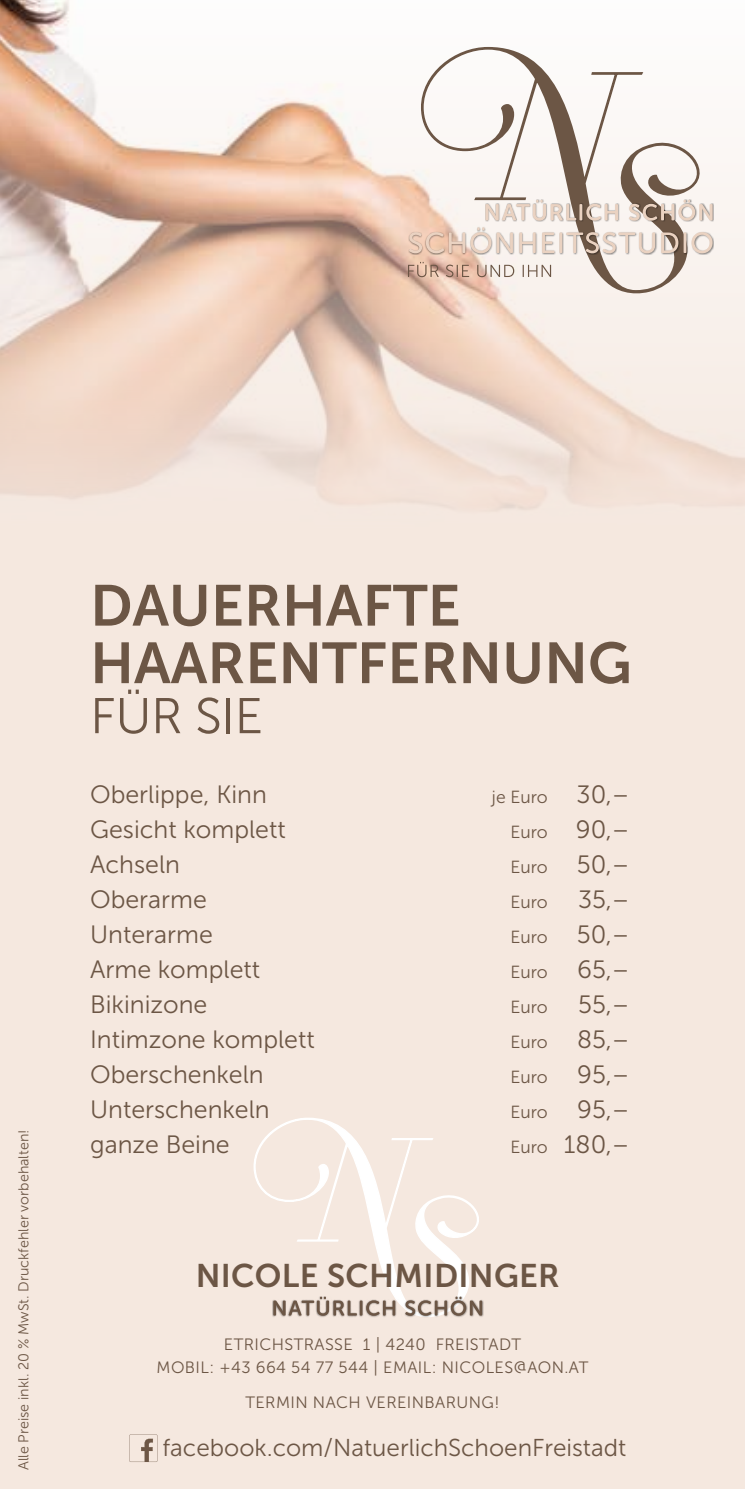
<style>
.page{position:relative;width:745px;height:1489px;background:#fff}
.page>*{position:absolute;margin:0;border:0;box-sizing:border-box;transform-origin:0 0}
.t1{font:57.5px/57.5px "Museo Sans 700";color:#6c5645}
.t2{font:50px "Museo Sans 300";letter-spacing:-.01em;color:#6c5645}
.t3{font:32.75px "Museo Sans 700";letter-spacing:.01em;color:#6c5645}
.t4{font:25px "Museo Sans 300";color:#6c5645}
.t5{font:24.25px "Museo Sans 300";color:#6c5645}
.t6{font:17.5px "Museo Sans 300";color:#6c5645}
.t7{font:16.5px/22.5px "Museo Sans 300";letter-spacing:.025em;color:#6c5645;text-align:center}
.t8{font:14.25px "Museo Sans 300";color:#6c5645}
.s1{font-size:25px}
.s2{font-size:17.5px}
</style>
<div class="page">
<div style="left:0;top:0;width:744px;height:1488px;background:#f5e8df"></div>
<img style="left:0;top:0;width:744px;height:510px">
<svg style="left:420px;top:47px;width:279px;height:246px;background:#e8e1db"></svg>
<svg style="left:407px;top:262px;width:143px;height:15px"></svg>
<div style="left:408px;top:226px;width:305px;height:29px;background:#000;opacity:.45"></div>
<svg style="left:408px;top:227px;width:304px;height:26px"></svg>
<div style="left:484px;top:199px;width:229px;height:23px;background:#000;opacity:.45"></div>
<svg style="left:485px;top:200px;width:227px;height:21px;background:#d7cac1"></svg>
<svg style="left:253px;top:1118px;width:226px;height:177px"></svg>
<div style="left:272px;top:1295px;width:212px;height:22px;background:#000;opacity:.45"></div>
<svg style="left:273px;top:1296px;width:209px;height:19px"></svg>
<svg style="left:129px;top:1434px;width:28px;height:27px"></svg>
<p class="t8" style="left:16px;top:1469px;width:342px;rotate:-90deg">Alle Preise inkl. 20 % MwSt. Druckfehler vorbehalten!</p>
<h1 class="t1" style="left:90px;top:577px;width:542px">DAUERHAFTE<br>HAARENTFERNUNG</h1>
<h2 class="t2" style="left:90px;top:689px;width:174px">FÜR SIE</h2>
<p class="t4" style="left:90px;top:781px;width:178px">Oberlippe, Kinn</p>
<p class="t6" style="left:491px;top:787px;width:139px">je Euro <span class="s1">30,–</span></p>
<p class="t4" style="left:90px;top:816px;width:197px">Gesicht komplett</p>
<p class="t6" style="left:510px;top:822px;width:121px">Euro <span class="s1">90,–</span></p>
<p class="t4" style="left:90px;top:851px;width:91px">Achseln</p>
<p class="t6" style="left:510px;top:857px;width:121px">Euro <span class="s1">50,–</span></p>
<p class="t4" style="left:90px;top:886px;width:118px">Oberarme</p>
<p class="t6" style="left:510px;top:892px;width:121px">Euro <span class="s1">35,–</span></p>
<p class="t4" style="left:90px;top:921px;width:124px">Unterarme</p>
<p class="t6" style="left:510px;top:927px;width:121px">Euro <span class="s1">50,–</span></p>
<p class="t4" style="left:90px;top:956px;width:172px">Arme komplett</p>
<p class="t6" style="left:510px;top:962px;width:121px">Euro <span class="s1">65,–</span></p>
<p class="t4" style="left:90px;top:991px;width:119px">Bikinizone</p>
<p class="t6" style="left:510px;top:997px;width:121px">Euro <span class="s1">55,–</span></p>
<p class="t4" style="left:90px;top:1026px;width:226px">Intimzone komplett</p>
<p class="t6" style="left:510px;top:1032px;width:121px">Euro <span class="s1">85,–</span></p>
<p class="t4" style="left:90px;top:1061px;width:175px">Oberschenkeln</p>
<p class="t6" style="left:510px;top:1067px;width:121px">Euro <span class="s1">95,–</span></p>
<p class="t4" style="left:90px;top:1096px;width:181px">Unterschenkeln</p>
<p class="t6" style="left:510px;top:1102px;width:121px">Euro <span class="s1">95,–</span></p>
<p class="t4" style="left:90px;top:1131px;width:141px">ganze Beine</p>
<p class="t4" style="left:510px;top:1131px;width:121px"><span class="s2">Euro</span> 180,–</p>
<h3 class="t3" style="left:195px;top:1257px;width:365px">NICOLE SCHMIDINGER</h3>
<p class="t7" style="left:156px;top:1333px;width:433px">ETRICHSTRASSE 1 | 4240 FREISTADT<br>MOBIL: +43 664 54 77 544 | EMAIL: NICOLES@AON.AT</p>
<p class="t7" style="left:245px;top:1390px;width:255px">TERMIN NACH VEREINBARUNG!</p>
<p class="t5" style="left:162px;top:1434px;width:465px">facebook.com/NatuerlichSchoenFreistadt</p>
</div>
